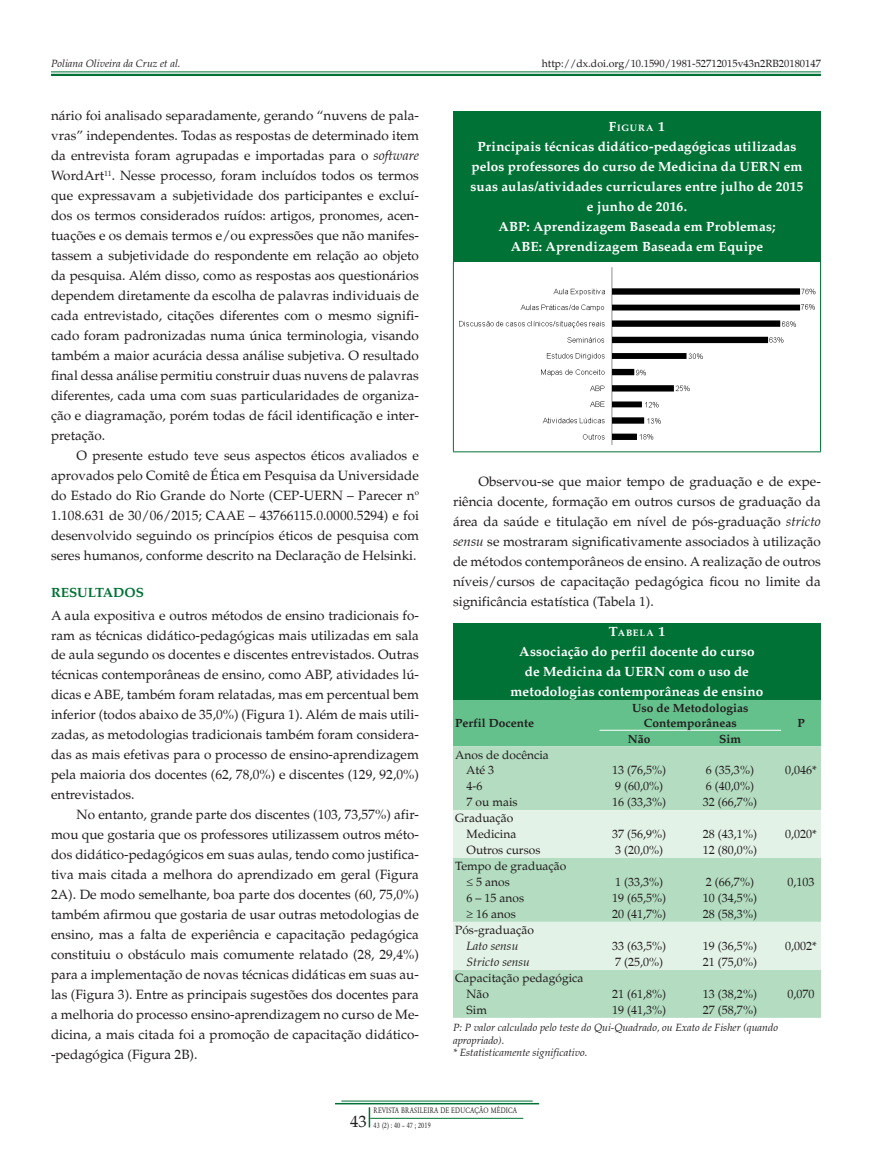
<style>
.page{position:relative;width:872px;height:1170px;background:#fff}
.page>*{position:absolute;margin:0;border:0;box-sizing:border-box;transform-origin:0 0}
.Body_text{font:13.5px/20px "Palton Roman";color:#231f20;text-align:justify}
.Left{font:13.5px/20px "Palton Roman";color:#231f20;text-align:justify}
.O_White{font:700 13.5px/20px "Palton";letter-spacing:.01em;color:#fff;text-align:center}
.G{font:700 13.5px "Palton";color:#007236}
.TE{font:12px "Palton Roman";color:#231f20}
.t1{font:700 12px/14.4px "Palton";color:#231f20;text-align:center}
.TE-2{font:italic 12px "Palton";color:#231f20}
.R{font:italic 10.5px/12.8px "Palton";color:#231f20}
.t2{font:10.5px "Palton Roman";color:#231f20}
.O_White-2{font:700 9.45px "Palton";letter-spacing:.09em;color:#fff}
.t3{font:8.25px/15px "Garamond";letter-spacing:.03em;color:#231f20;scale:.8 1}
.s1{font-family:"Palton";font-style:italic}
.s2{font-size:13.5px}
.s3{font-family:"Palton Roman";font-size:16.5px}
</style>
<div class="page">
<hr style="left:370px;top:1117px;width:153px;height:1px;background:#007236">
<svg style="left:369px;top:1107px;width:1px;height:20px"></svg>
<hr style="left:341px;top:1100px;width:192px;height:1px;background:#007236">
<hr style="left:335px;top:1102px;width:204px;height:2px;background:#007236">
<hr style="left:51px;top:71px;width:770px;height:1px;background:#007236">
<hr style="left:51px;top:74px;width:770px;height:2px;background:#007236">
<div style="left:453px;top:111px;width:367px;height:150px;background:#007236"></div>
<hr style="left:453px;top:261px;width:368px;height:1px;background:#007236">
<hr style="left:453px;top:262px;width:1px;height:189px;background:#007236">
<hr style="left:820px;top:262px;width:1px;height:189px;background:#007236">
<hr style="left:453px;top:451px;width:368px;height:1px;background:#007236">
<img style="left:459px;top:268px;width:356px;height:177px">
<div style="left:453px;top:623px;width:368px;height:77px;background:#007236"></div>
<div style="left:453px;top:700px;width:368px;height:46px;background:#65c18b"></div>
<div style="left:453px;top:746px;width:368px;height:271px;background:#b3dcc0"></div>
<svg style="left:453px;top:810px;width:368px;height:159px;background:#cfe9d7"></svg>
<hr style="left:599px;top:729px;width:80px;height:1px;background:#fff">
<hr style="left:679px;top:729px;width:102px;height:1px;background:#fff">
<p class="R" style="left:51px;top:57px;width:131px">Poliana Oliveira da Cruz et al.</p>
<p class="t2" style="left:542px;top:57px;width:281px">http://dx.doi.org/10.1590/1981-52712015v43n2RB20180147</p>
<p class="Body_text" style="left:51px;top:106px;width:369px">nário foi analisado separadamente, gerando “nuvens de pala&shy;vras” independentes. Todas as respostas de determinado item da entrevista foram agrupadas e importadas para o <span class="s1">software </span>WordArt<sup>11</sup>. Nesse processo, foram incluídos todos os termos que expressavam a subjetividade dos participantes e excluí&shy;dos os termos considerados ruídos: artigos, pronomes, acen&shy;tuações e os demais termos e/ou expressões que não manifes&shy;tassem a subjetividade do respondente em relação ao objeto da pesquisa. Além disso, como as respostas aos questionários dependem diretamente da escolha de palavras individuais de cada entrevistado, citações diferentes com o mesmo signifi&shy;cado foram padronizadas numa única terminologia, visando também a maior acurácia dessa análise subjetiva. O resultado final dessa análise permitiu construir duas nuvens de palavras diferentes, cada uma com suas particularidades de organiza&shy;ção e diagramação, porém todas de fácil identificação e inter&shy;pretação.</p>
<p class="Body_text" style="left:51px;top:445px;width:369px;text-indent:26px">O presente estudo teve seus aspectos éticos avaliados e aprovados pelo Comitê de Ética em Pesquisa da Universidade do Estado do Rio Grande do Norte (CEP-UERN – Parecer n<sup>o </sup>1.108.631 de 30/06/2015; CAAE – 43766115.0.0000.5294) e foi desenvolvido seguindo os princípios éticos de pesquisa com seres humanos, conforme descrito na Declaração de Helsinki.</p>
<p class="G" style="left:51px;top:584px;width:94px">RESULTADOS</p>
<p class="Left" style="left:51px;top:605px;width:369px">A aula expositiva e outros métodos de ensino tradicionais fo&shy;ram as técnicas didático-pedagógicas mais utilizadas em sala de aula segundo os docentes e discentes entrevistados. Outras técnicas contemporâneas de ensino, como ABP, atividades lú&shy;dicas e ABE, também foram relatadas, mas em percentual bem inferior (todos abaixo de 35,0%) (Figura 1). Além de mais utili&shy;zadas, as metodologias tradicionais também foram considera&shy;das as mais efetivas para o processo de ensino-aprendizagem pela maioria dos docentes (62, 78,0%) e discentes (129, 92,0%) entrevistados.</p>
<p class="Body_text" style="left:51px;top:804px;width:369px;text-indent:26px">No entanto, grande parte dos discentes (103, 73,57%) afir&shy;mou que gostaria que os professores utilizassem outros méto&shy;dos didático-pedagógicos em suas aulas, tendo como justifica&shy;tiva mais citada a melhora do aprendizado em geral (Figura 2A). De modo semelhante, boa parte dos docentes (60, 75,0%) também afirmou que gostaria de usar outras metodologias de ensino, mas a falta de experiência e capacitação pedagógica constituiu o obstáculo mais comumente relatado (28, 29,4%) para a implementação de novas técnicas didáticas em suas au&shy;las (Figura 3). Entre as principais sugestões dos docentes para a melhoria do processo ensino-aprendizagem no curso de Me&shy;dicina, a mais citada foi a promoção de capacitação didático--pedagógica (Figura 2B).</p>
<p class="O_White-2" style="left:609px;top:122px;width:58px"><span class="s2">F</span>IGURA <span class="s2">1</span></p>
<p class="O_White" style="left:470px;top:136px;width:334px">Principais técnicas didático-pedagógicas utilizadas pelos professores do curso de Medicina da UERN em suas aulas/atividades curriculares entre julho de 2015 e junho de 2016.<br>ABP: Aprendizagem Baseada em Problemas;<br>ABE: Aprendizagem Baseada em Equipe</p>
<p class="Body_text" style="left:453px;top:472px;width:369px;text-indent:26px">Observou-se que maior tempo de graduação e de expe&shy;riência docente, formação em outros cursos de graduação da área da saúde e titulação em nível de pós-graduação <span class="s1">stricto sensu</span> se mostraram significativamente associados à utilização de métodos contemporâneos de ensino. A realização de outros níveis/cursos de capacitação pedagógica ficou no limite da significância estatística (Tabela 1).</p>
<p class="O_White-2" style="left:609px;top:627px;width:58px"><span class="s2">T</span>ABELA <span class="s2">1</span></p>
<p class="O_White" style="left:510px;top:642px;width:254px">Associação do perfil docente do curso de Medicina da UERN com o uso de metodologias contemporâneas de ensino</p>
<p class="t1" style="left:455px;top:716px;width:80px">Perfil Docente</p>
<p class="t1" style="left:632px;top:701px;width:118px">Uso de Metodologias<br>Contemporâneas</p>
<p class="t1" style="left:797px;top:716px;width:9px">P</p>
<p class="t1" style="left:628px;top:731px;width:24px">Não</p>
<p class="t1" style="left:719px;top:731px;width:23px">Sim</p>
<p class="TE" style="left:455px;top:747px;width:95px">Anos de docência</p>
<p class="TE" style="left:466px;top:763px;width:29px">Até 3</p>
<p class="TE" style="left:612px;top:763px;width:56px">13 (76,5%)</p>
<p class="TE" style="left:706px;top:763px;width:50px">6 (35,3%)</p>
<p class="TE" style="left:785px;top:763px;width:33px">0,046*</p>
<p class="TE" style="left:466px;top:779px;width:17px">4-6</p>
<p class="TE" style="left:615px;top:779px;width:50px">9 (60,0%)</p>
<p class="TE" style="left:706px;top:779px;width:50px">6 (40,0%)</p>
<p class="TE" style="left:466px;top:795px;width:52px">7 ou mais</p>
<p class="TE" style="left:612px;top:795px;width:56px">16 (33,3%)</p>
<p class="TE" style="left:703px;top:795px;width:56px">32 (66,7%)</p>
<p class="TE" style="left:455px;top:811px;width:60px">Graduação</p>
<p class="TE" style="left:466px;top:827px;width:51px">Medicina</p>
<p class="TE" style="left:612px;top:827px;width:56px">37 (56,9%)</p>
<p class="TE" style="left:703px;top:827px;width:56px">28 (43,1%)</p>
<p class="TE" style="left:785px;top:827px;width:33px">0,020*</p>
<p class="TE" style="left:466px;top:843px;width:75px">Outros cursos</p>
<p class="TE" style="left:615px;top:843px;width:50px">3 (20,0%)</p>
<p class="TE" style="left:703px;top:843px;width:56px">12 (80,0%)</p>
<p class="TE" style="left:455px;top:859px;width:113px">Tempo de graduação</p>
<p class="TE" style="left:466px;top:875px;width:45px">≤ 5 anos</p>
<p class="TE" style="left:615px;top:875px;width:50px">1 (33,3%)</p>
<p class="TE" style="left:706px;top:875px;width:50px">2 (66,7%)</p>
<p class="TE" style="left:787px;top:875px;width:28px">0,103</p>
<p class="TE" style="left:466px;top:891px;width:59px">6 – 15 anos</p>
<p class="TE" style="left:612px;top:891px;width:56px">19 (65,5%)</p>
<p class="TE" style="left:703px;top:891px;width:56px">10 (34,5%)</p>
<p class="TE" style="left:466px;top:907px;width:51px">≥ 16 anos</p>
<p class="TE" style="left:612px;top:907px;width:56px">20 (41,7%)</p>
<p class="TE" style="left:703px;top:907px;width:56px">28 (58,3%)</p>
<p class="TE" style="left:455px;top:923px;width:80px">Pós-graduação</p>
<p class="TE-2" style="left:466px;top:939px;width:53px">Lato sensu</p>
<p class="TE" style="left:612px;top:939px;width:56px">33 (63,5%)</p>
<p class="TE" style="left:703px;top:939px;width:56px">19 (36,5%)</p>
<p class="TE" style="left:785px;top:939px;width:33px">0,002*</p>
<p class="TE-2" style="left:466px;top:955px;width:65px">Stricto sensu</p>
<p class="TE" style="left:615px;top:955px;width:50px">7 (25,0%)</p>
<p class="TE" style="left:703px;top:955px;width:56px">21 (75,0%)</p>
<p class="TE" style="left:455px;top:971px;width:130px">Capacitação pedagógica</p>
<p class="TE" style="left:466px;top:987px;width:24px">Não</p>
<p class="TE" style="left:612px;top:987px;width:56px">21 (61,8%)</p>
<p class="TE" style="left:703px;top:987px;width:56px">13 (38,2%)</p>
<p class="TE" style="left:787px;top:987px;width:28px">0,070</p>
<p class="TE" style="left:466px;top:1002px;width:22px">Sim</p>
<p class="TE" style="left:612px;top:1002px;width:56px">19 (41,3%)</p>
<p class="TE" style="left:703px;top:1002px;width:56px">27 (58,7%)</p>
<p class="R" style="left:453px;top:1021px;width:326px">P: P valor calculado pelo teste do Qui-Quadrado, ou Exato de Fisher (quando apropriado).<br>* Estatisticamente significativo.</p>
<p class="t3" style="left:350px;top:1102px;width:210px;text-indent:24px">REVISTA BRASILEIRA DE EDUCAÇÃO MÉDICA<br><span class="s3">43</span> 43 (2) : 40 – 47 ; 2019</p>
</div>
